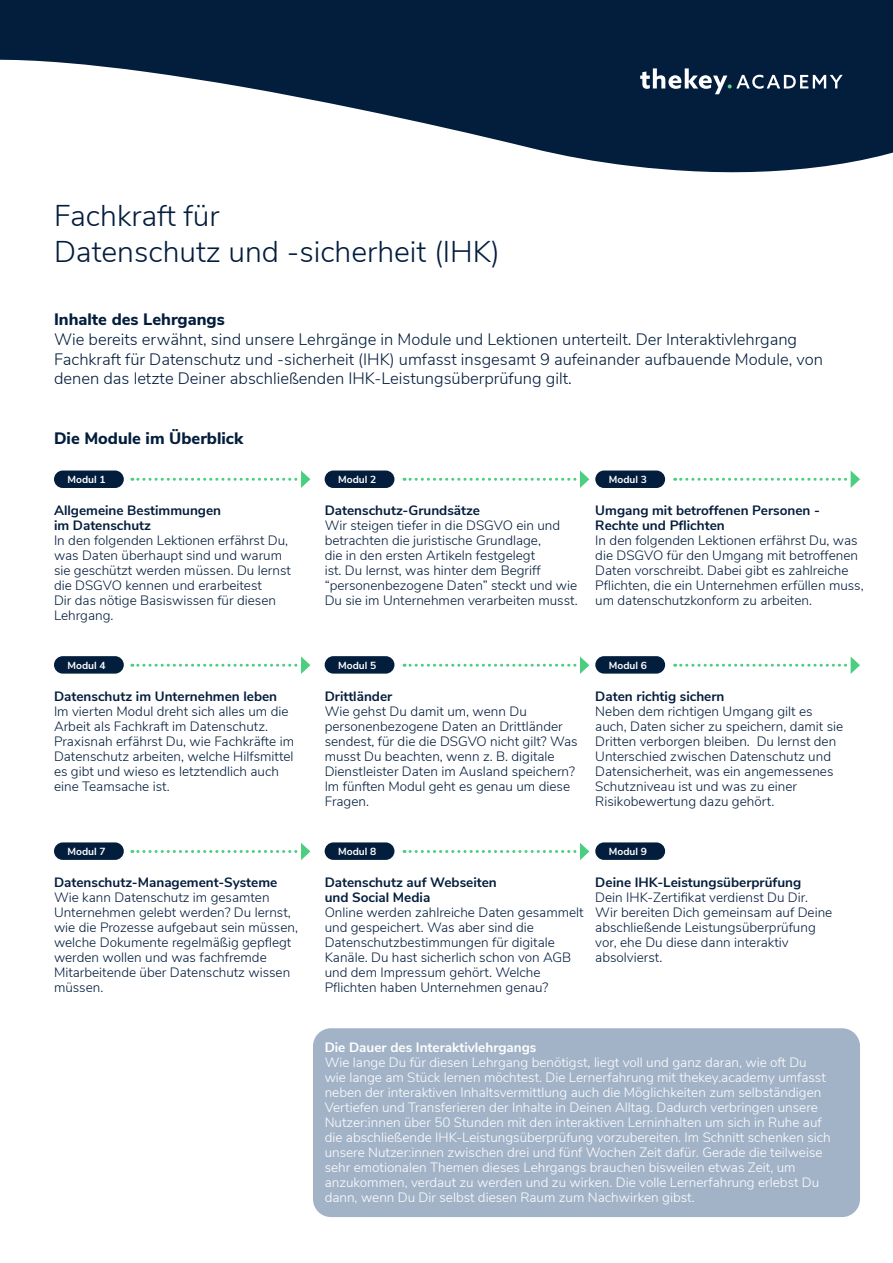
<style>
.page{position:relative;width:893px;height:1263px;background:#fff}
.page>*{position:absolute;margin:0;border:0;box-sizing:border-box;transform-origin:0 0}
.t1{font:300 30px/36px "Nunito Sans";color:#031d3c}
.t2{font:300 16.5px/19.8px "Nunito Sans";color:#031d3c}
.t3{font:800 16.5px "Nunito Sans";color:#031d3c}
.t4{font:300 13.5px/15px "Nunito Sans";color:#031d3c}
.t5{font:300 13.5px/15px "Nunito Sans";color:#fff}
.t6{font:700 13.5px/15px "Nunito Sans";color:#031d3c}
.t7{font:700 13.5px "Nunito Sans";color:#fff}
.t8{font:700 10.2px "Nunito Sans";color:#fff}
</style>
<div class="page">
<svg style="left:0;top:0;width:893px;height:172px;fill:#031d3c"></svg>
<svg style="left:640px;top:68px;width:203px;height:26px"></svg>
<div style="left:54px;top:470px;width:70px;height:18px;background:#031d3c;border-radius:9px"></div>
<div style="left:54px;top:656px;width:70px;height:18px;background:#031d3c;border-radius:9px"></div>
<div style="left:54px;top:842px;width:70px;height:18px;background:#031d3c;border-radius:9px"></div>
<div style="left:325px;top:470px;width:69px;height:18px;background:#031d3c;border-radius:9px"></div>
<div style="left:325px;top:656px;width:69px;height:18px;background:#031d3c;border-radius:9px"></div>
<div style="left:325px;top:842px;width:69px;height:18px;background:#031d3c;border-radius:9px"></div>
<div style="left:595px;top:470px;width:70px;height:18px;background:#031d3c;border-radius:9px"></div>
<div style="left:595px;top:656px;width:70px;height:18px;background:#031d3c;border-radius:9px"></div>
<div style="left:595px;top:842px;width:70px;height:18px;background:#031d3c;border-radius:9px"></div>
<svg style="left:132px;top:470px;width:178px;height:18px"></svg>
<svg style="left:132px;top:656px;width:178px;height:18px"></svg>
<svg style="left:132px;top:843px;width:178px;height:17px"></svg>
<svg style="left:404px;top:470px;width:185px;height:18px"></svg>
<svg style="left:404px;top:656px;width:185px;height:18px"></svg>
<svg style="left:404px;top:843px;width:185px;height:17px"></svg>
<svg style="left:675px;top:470px;width:185px;height:18px"></svg>
<svg style="left:675px;top:656px;width:185px;height:18px"></svg>
<div style="left:313px;top:1028px;width:547px;height:189px;background:#a2b3c8;border-radius:18px"></div>
<h1 class="t1" style="left:54px;top:196px;width:448px">Fachkraft für<br>Datenschutz und -sicherheit (IHK)</h1>
<p class="t3" style="left:54px;top:307px;width:172px">Inhalte des Lehrgangs</p>
<p class="t2" style="left:54px;top:328px;width:770px">Wie bereits erwähnt, sind unsere Lehrgänge in Module und Lektionen unterteilt. Der Interaktivlehrgang<br>Fachkraft für Datenschutz und -sicherheit (IHK) umfasst insgesamt 9 aufeinander aufbauende Module, von denen das letzte Deiner abschließenden IHK-Leistungsüberprüfung gilt.</p>
<p class="t3" style="left:54px;top:426px;width:191px">Die Module im Überblick</p>
<p class="t8" style="left:68px;top:472px;width:40px">Modul 1</p>
<p class="t8" style="left:338px;top:472px;width:40px">Modul 2</p>
<p class="t8" style="left:609px;top:472px;width:40px">Modul 3</p>
<p class="t6" style="left:54px;top:502px;width:169px">Allgemeine Bestimmungen im Datenschutz</p>
<p class="t4" style="left:54px;top:532px;width:238px">In den folgenden Lektionen erfährst Du, was Daten überhaupt sind und warum sie geschützt werden müssen. Du lernst die DSGVO kennen und erarbeitest<br>Dir das nötige Basiswissen für diesen<br>Lehrgang.</p>
<p class="t6" style="left:325px;top:502px;width:157px">Datenschutz-Grundsätze</p>
<p class="t4" style="left:325px;top:517px;width:254px">Wir steigen tiefer in die DSGVO ein und betrachten die juristische Grundlage,<br>die in den ersten Artikeln festgelegt<br>ist. Du lernst, was hinter dem Begriff “personenbezogene Daten” steckt und wie Du sie im Unternehmen verarbeiten musst.</p>
<p class="t6" style="left:595px;top:502px;width:226px">Umgang mit betroffenen Personen -<br>Rechte und Pflichten</p>
<p class="t4" style="left:595px;top:532px;width:270px">In den folgenden Lektionen erfährst Du, was die DSGVO für den Umgang mit betroffenen Daten vorschreibt. Dabei gibt es zahlreiche Pflichten, die ein Unternehmen erfüllen muss, um datenschutzkonform zu arbeiten.</p>
<p class="t8" style="left:68px;top:658px;width:40px">Modul 4</p>
<p class="t8" style="left:338px;top:658px;width:40px">Modul 5</p>
<p class="t8" style="left:609px;top:658px;width:40px">Modul 6</p>
<p class="t6" style="left:54px;top:688px;width:225px">Datenschutz im Unternehmen leben</p>
<p class="t4" style="left:54px;top:703px;width:242px">Im vierten Modul dreht sich alles um die Arbeit als Fachkraft im Datenschutz.<br>Praxisnah erfährst Du, wie Fachkräfte im Datenschutz arbeiten, welche Hilfsmittel es gibt und wieso es letztendlich auch eine Teamsache ist.</p>
<p class="t6" style="left:325px;top:688px;width:69px">Drittländer</p>
<p class="t4" style="left:325px;top:703px;width:254px">Wie gehst Du damit um, wenn Du personenbezogene Daten an Drittländer sendest, für die die DSGVO nicht gilt? Was musst Du beachten, wenn z. B. digitale Dienstleister Daten im Ausland speichern?<br>Im fünften Modul geht es genau um diese Fragen.</p>
<p class="t6" style="left:595px;top:688px;width:131px">Daten richtig sichern</p>
<p class="t4" style="left:595px;top:703px;width:249px">Neben dem richtigen Umgang gilt es auch, Daten sicher zu speichern, damit sie Dritten verborgen bleiben. Du lernst den Unterschied zwischen Datenschutz und Datensicherheit, was ein angemessenes Schutzniveau ist und was zu einer Risikobewertung dazu gehört.</p>
<p class="t8" style="left:68px;top:844px;width:40px">Modul 7</p>
<p class="t8" style="left:338px;top:844px;width:40px">Modul 8</p>
<p class="t8" style="left:609px;top:844px;width:40px">Modul 9</p>
<p class="t6" style="left:54px;top:874px;width:225px">Datenschutz-Management-Systeme</p>
<p class="t4" style="left:54px;top:889px;width:245px">Wie kann Datenschutz im gesamten Unternehmen gelebt werden? Du lernst, wie die Prozesse aufgebaut sein müssen, welche Dokumente regelmäßig gepflegt werden wollen und was fachfremde Mitarbeitende über Datenschutz wissen müssen.</p>
<p class="t6" style="left:325px;top:874px;width:174px">Datenschutz auf Webseiten und Social Media</p>
<p class="t4" style="left:325px;top:904px;width:260px">Online werden zahlreiche Daten gesammelt und gespeichert. Was aber sind die Datenschutzbestimmungen für digitale Kanäle. Du hast sicherlich schon von AGB und dem Impressum gehört. Welche Pflichten haben Unternehmen genau?</p>
<p class="t6" style="left:595px;top:874px;width:207px">Deine IHK-Leistungsüberprüfung</p>
<p class="t4" style="left:595px;top:889px;width:239px">Dein IHK-Zertifikat verdienst Du Dir.<br>Wir bereiten Dich gemeinsam auf Deine abschließende Leistungsüberprüfung vor, ehe Du diese dann interaktiv absolvierst.</p>
<p class="t7" style="left:325px;top:1038px;width:213px">Die Dauer des Interaktivlehrgangs</p>
<p class="t5" style="left:325px;top:1054px;width:508px">Wie lange Du für diesen Lehrgang benötigst, liegt voll und ganz daran, wie oft Du wie lange am Stück lernen möchtest. Die Lernerfahrung mit thekey.academy umfasst neben der interaktiven Inhaltsvermittlung auch die Möglichkeiten zum selbständigen Vertiefen und Transferieren der Inhalte in Deinen Alltag. Dadurch verbringen unsere Nutzer:innen über 50 Stunden mit den interaktiven Lerninhalten um sich in Ruhe auf die abschließende IHK-Leistungsüberprüfung vorzubereiten. Im Schnitt schenken sich unsere Nutzer:innen zwischen drei und fünf Wochen Zeit dafür. Gerade die teilweise sehr emotionalen Themen dieses Lehrgangs brauchen bisweilen etwas Zeit, um anzukommen, verdaut zu werden und zu wirken. Die volle Lernerfahrung erlebst Du dann, wenn Du Dir selbst diesen Raum zum Nachwirken gibst.</p>
</div>
